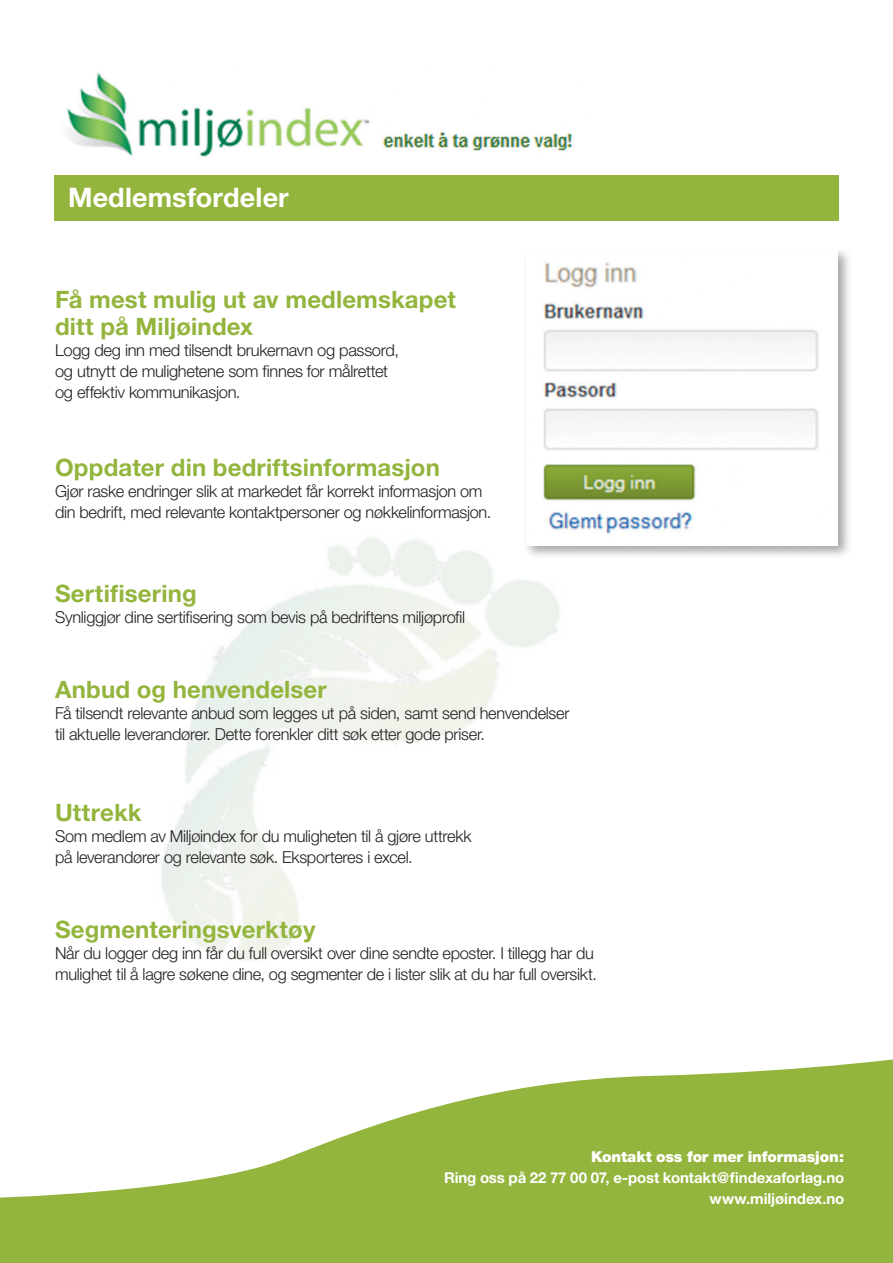
<style>
.page{position:relative;width:893px;height:1263px;background:#fff}
.page>*{position:absolute;margin:0;border:0;box-sizing:border-box;transform-origin:0 0}
.brødtekst{font:700 27px "Helvetica Neue";letter-spacing:.005em;color:#fff}
.brødtekst-2{font:700 24px "Helvetica Neue";letter-spacing:.005em;color:#94b53d}
.brødtekst-3{font:300 16.5px/21px "Helvetica Neue";letter-spacing:-.02em;color:#231f20}
.brødtekst-4{font:700 15px "Helvetica Neue";letter-spacing:-.005em;color:#fff}
.brødtekst-5{font:900 15px "Helvetica Neue";letter-spacing:-.01em;color:#fff}
</style>
<div class="page">
<div style="left:55px;top:175px;width:784px;height:46px;background:#94b53d"></div>
<div style="left:523px;top:247px;width:330px;height:313px;background:#231f20;opacity:.4"></div>
<img style="left:526px;top:250px;width:312px;height:295px">
<svg style="left:0;top:1059px;width:893px;height:204px;fill:#94b53d"></svg>
<img style="left:66px;top:72px;width:507px;height:85px">
<p class="brødtekst" style="left:68px;top:181px;width:222px">Medlemsfordeler</p>
<p class="brødtekst-2" style="left:55px;top:285px;width:402px">Få mest mulig ut av medlemskapet</p>
<p class="brødtekst-2" style="left:55px;top:312px;width:200px">ditt på Miljøindex</p>
<p class="brødtekst-3" style="left:55px;top:339px;width:345px">Logg deg inn med tilsendt brukernavn og passord,</p>
<p class="brødtekst-3" style="left:55px;top:360px;width:335px">og utnytt de mulighetene som finnes for målrettet</p>
<p class="brødtekst-3" style="left:55px;top:381px;width:187px">og effektiv kommunikasjon.</p>
<p class="brødtekst-2" style="left:55px;top:453px;width:386px">Oppdater din bedriftsinformasjon</p>
<p class="brødtekst-3" style="left:55px;top:480px;width:429px">Gjør raske endringer slik at markedet får korrekt informasjon om</p>
<p class="brødtekst-3" style="left:55px;top:501px;width:438px">din bedrift, med relevante kontaktpersoner og nøkkelinformasjon.</p>
<p class="brødtekst-2" style="left:55px;top:579px;width:143px">Sertifisering</p>
<p class="brødtekst-3" style="left:55px;top:606px;width:412px">Synliggjør dine sertifisering som bevis på bedriftens miljøprofil</p>
<p class="brødtekst-2" style="left:55px;top:675px;width:273px">Anbud og henvendelser</p>
<p class="brødtekst-3" style="left:55px;top:702px;width:516px">Få tilsendt relevante anbud som legges ut på siden, samt send henvendelser</p>
<p class="brødtekst-3" style="left:55px;top:723px;width:431px">til aktuelle leverandører. Dette forenkler ditt søk etter gode priser.</p>
<p class="brødtekst-2" style="left:55px;top:798px;width:88px">Uttrekk</p>
<p class="brødtekst-3" style="left:55px;top:825px;width:418px">Som medlem av Miljøindex for du muligheten til å gjøre uttrekk</p>
<p class="brødtekst-3" style="left:55px;top:846px;width:359px">på leverandører og relevante søk. Eksporteres i excel.</p>
<p class="brødtekst-2" style="left:55px;top:915px;width:262px">Segmenteringsverktøy</p>
<p class="brødtekst-3" style="left:55px;top:942px;width:543px">Når du logger deg inn får du full oversikt over dine sendte eposter. I tillegg har du mulighet til å lagre søkene dine, og segmenter de i lister slik at du har full oversikt.</p>
<p class="brødtekst-5" style="left:591px;top:1147px;width:255px">Kontakt oss for mer informasjon:</p>
<p class="brødtekst-4" style="left:444px;top:1168px;width:402px">Ring oss på 22 77 00 07, e-post kontakt@findexaforlag.no</p>
<p class="brødtekst-4" style="left:710px;top:1189px;width:136px">www.miljøindex.no</p>
</div>
